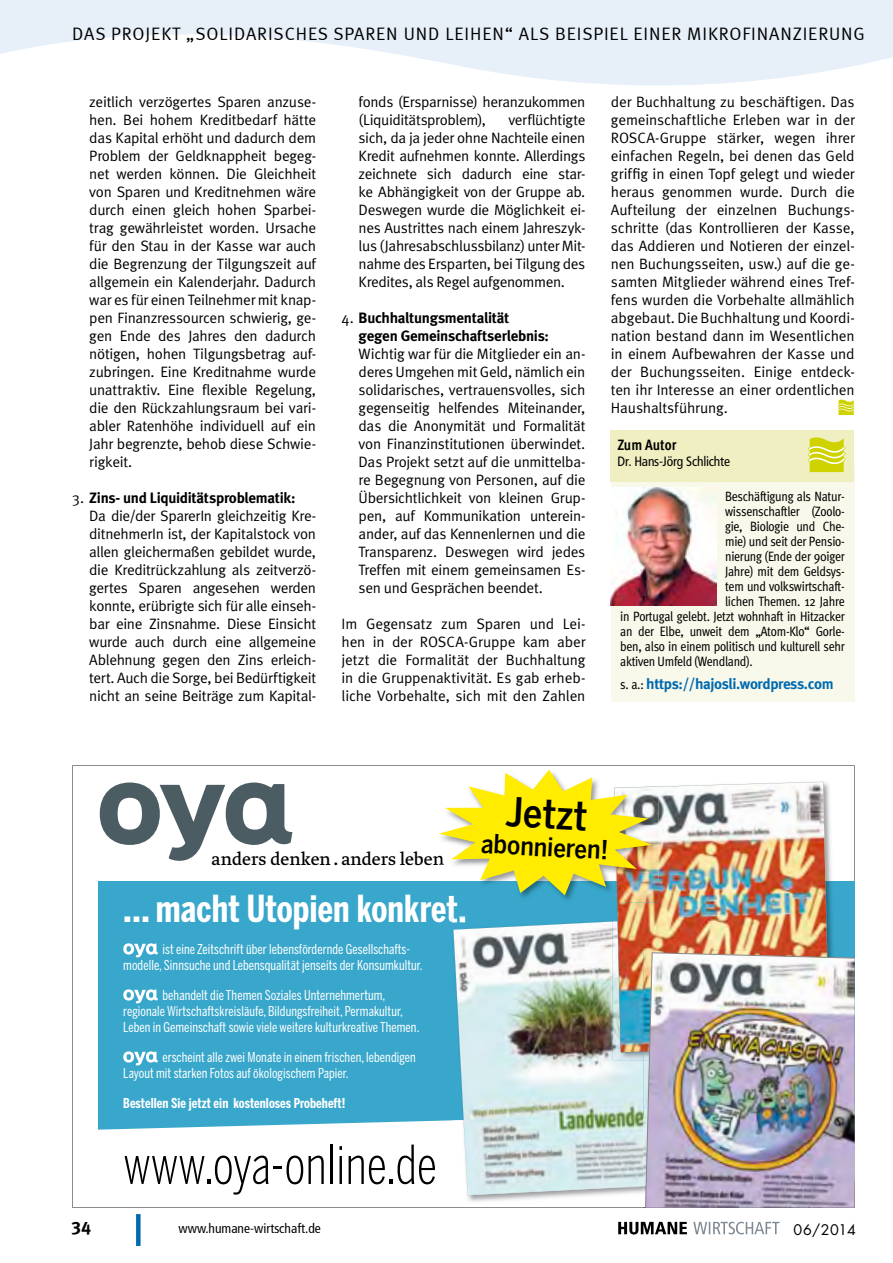
<style>
.page{position:relative;width:893px;height:1263px;background:#fff}
.page>*{position:absolute;margin:0;border:0;box-sizing:border-box;transform-origin:0 0}
.t1{font:300 53.25px "Benton Sans Comp";color:#000}
.t2{font:500 39.9px "Benton Sans Cond";color:#000}
.t3{font:700 36.9px "Benton Sans Comp";letter-spacing:.005em;color:#fff}
.t4{font:500 25.95px "Benton Sans Cond";color:#000}
.t5{font:19.2px "Greta Text Std";color:#000}
.t6{font:18px "Meta Normal LF";letter-spacing:.05em;color:#000}
.t7{font:18px "Meta Bold LF";color:#000}
.Fließtext_Meta_Norma{font:15px/18px "Meta Normal";letter-spacing:-.02em;color:#000;text-align:justify}
.Meta_10-14_standard{font:700 15px "Meta";letter-spacing:-.025em;color:#006ab0}
.t8{font:700 15px "Meta Cond";color:#000}
.t9{font:14.25px "Futura";letter-spacing:.01em;color:#000}
.t10{font:13.5px/16px "Benton Sans Comp";letter-spacing:.005em;color:#fff}
.Meta_10-14_standard-2{font:13.5px "Meta Cond";letter-spacing:-.02em;color:#000}
.t11{font:700 13.5px "Benton Sans Comp";letter-spacing:.005em;color:#fff}
.t12{font:condensed 13.5px "Frutiger 57";color:#000}
.t13{font:condensed 13.5px "Frutiger";letter-spacing:-.015em;color:#000}
.s1{font-family:"Meta";font-weight:700}
.s2{font-family:"Meta Cond";font-weight:400;font-size:13.5px;color:#000}
</style>
<div class="page">
<div style="left:136px;top:1214px;width:5px;height:32px;background:#006ab0"></div>
<svg style="left:618px;top:1222px;width:69px;height:12px"></svg>
<svg style="left:693px;top:1222px;width:86px;height:12px"></svg>
<svg style="left:838px;top:400px;width:17px;height:15px"></svg>
<div style="left:611px;top:465px;width:244px;height:237px;background:#f9f9eb"></div>
<img style="left:611px;top:488px;width:106px;height:118px">
<div style="left:611px;top:431px;width:243px;height:51px;background:#efefc2"></div>
<svg style="left:808px;top:437px;width:38px;height:35px"></svg>
<svg style="left:72px;top:765px;width:783px;height:443px"></svg>
<div style="left:98px;top:881px;width:757px;height:265px;background:#39a7cb"></div>
<svg style="left:123px;top:943px;width:35px;height:15px"></svg>
<svg style="left:123px;top:989px;width:35px;height:15px"></svg>
<svg style="left:123px;top:1051px;width:35px;height:15px"></svg>
<svg style="left:76px;top:1110px;width:376px;height:92px"></svg>
<svg style="left:100px;top:782px;width:192px;height:81px"></svg>
<img style="left:452px;top:1192px;width:191px;height:11px">
<svg style="left:452px;top:917px;width:13px;height:6px"></svg>
<img style="left:453px;top:919px;width:190px;height:276px">
<img style="left:659px;top:780px;width:178px;height:171px">
<img style="left:613px;top:922px;width:30px;height:138px">
<img style="left:614px;top:782px;width:215px;height:270px">
<img style="left:643px;top:1060px;width:2px;height:126px">
<img style="left:643px;top:1052px;width:2px;height:8px">
<img style="left:643px;top:951px;width:186px;height:101px">
<img style="left:645px;top:952px;width:210px;height:256px">
<img style="left:438px;top:768px;width:221px;height:18px">
<img style="left:521px;top:895px;width:51px;height:5px">
<img style="left:448px;top:895px;width:6px;height:7px">
<img style="left:614px;top:786px;width:45px;height:116px">
<svg style="left:438px;top:770px;width:214px;height:125px"></svg>
<svg style="left:0;top:0;width:893px;height:86px;fill:#e7eff9"></svg>
<p class="t6" style="left:72px;top:24px;width:794px">DAS PROJEKT „SOLIDARISCHES SPAREN UND LEIHEN“ ALS BEISPIEL EINER MIKROFINANZIERUNG</p>
<p class="Fließtext_Meta_Norma" style="left:89px;top:93px;width:228px">zeitlich verzögertes Sparen anzuse&shy;hen. Bei hohem Kreditbedarf hätte das Kapital erhöht und dadurch dem Problem der Geldknappheit begeg&shy;net werden können. Die Gleichheit von Sparen und Kreditnehmen wäre durch einen gleich hohen Sparbei&shy;trag gewährleistet worden. Ursache für den Stau in der Kasse war auch die Begrenzung der Tilgungszeit auf allgemein ein Kalenderjahr. Dadurch war es für einen Teilnehmer mit knap&shy;pen Finanzressourcen schwierig, ge&shy;gen Ende des Jahres den dadurch nötigen, hohen Tilgungsbetrag auf&shy;zubringen. Eine Kreditnahme wurde unattraktiv. Eine flexible Regelung, die den Rückzahlungsraum bei vari&shy;abler Ratenhöhe individuell auf ein Jahr begrenzte, behob diese Schwie&shy;rigkeit.</p>
<p class="Fließtext_Meta_Norma" style="left:89px;top:489px;width:228px;text-align:left;text-indent:-17px">3. <span class="s1">Zins- und Liquiditätsproblematik:<br></span>Da die/der SparerIn gleichzeitig Kre&shy;ditnehmerIn ist, der Kapitalstock von allen gleichermaßen gebildet wurde, die Kreditrückzahlung als zeitverzö&shy;gertes Sparen angesehen werden konnte, erübrigte sich für alle einseh&shy;bar eine Zinsnahme. Diese Einsicht wurde auch durch eine allgemeine Ablehnung gegen den Zins erleich&shy;tert. Auch die Sorge, bei Bedürftigkeit nicht an seine Beiträge zum Kapital-</p>
<p class="Fließtext_Meta_Norma" style="left:359px;top:93px;width:228px">fonds (Ersparnisse) heranzukommen (Liquiditätsproblem),</p>
<p class="Fließtext_Meta_Norma" style="left:359px;top:111px;width:228px;text-indent:150px">verflüchtigte sich, da ja jeder ohne Nachteile einen Kredit aufnehmen konnte. Allerdings zeichnete sich dadurch eine star&shy;ke Abhängigkeit von der Gruppe ab.<br>Deswegen wurde die Möglichkeit ei&shy;nes Austrittes nach einem Jahreszyk&shy;lus (Jahresabschlussbilanz) unter Mit&shy;nahme des Ersparten, bei Tilgung des Kredites, als Regel aufgenommen.</p>
<p class="Fließtext_Meta_Norma" style="left:359px;top:309px;width:228px;text-align:left;text-indent:-17px">4. <span class="s1">Buchhaltungsmentalität<br>gegen Gemeinschaftserlebnis:<br></span>Wichtig war für die Mitglieder ein an&shy;deres Umgehen mit Geld, nämlich ein solidarisches, vertrauensvolles, sich gegenseitig helfendes Miteinander, das die Anonymität und Formalität von Finanzinstitutionen überwindet.<br>Das Projekt setzt auf die unmittelba&shy;re Begegnung von Personen, auf die Übersichtlichkeit von kleinen Grup&shy;pen, auf Kommunikation unterein&shy;ander, auf das Kennenlernen und die Transparenz. Deswegen wird jedes Treffen mit einem gemeinsamen Es&shy;sen und Gesprächen beendet.</p>
<p class="Fließtext_Meta_Norma" style="left:342px;top:615px;width:245px">Im Gegensatz zum Sparen und Lei&shy;hen in der ROSCA-Gruppe kam aber jetzt die Formalität der Buchhaltung in die Gruppenaktivität. Es gab erheb&shy;liche Vorbehalte, sich mit den Zahlen</p>
<p class="Fließtext_Meta_Norma" style="left:611px;top:93px;width:245px">der Buchhaltung zu beschäftigen. Das gemeinschaftliche Erleben war in der ROSCA-Gruppe stärker, wegen ihrer einfachen Regeln, bei denen das Geld griffig in einen Topf gelegt und wieder heraus genommen wurde. Durch die Aufteilung der einzelnen Buchungs&shy;schritte (das Kontrollieren der Kasse, das Addieren und Notieren der einzel&shy;nen Buchungsseiten, usw.) auf die ge&shy;samten Mitglieder während eines Tref&shy;fens wurden die Vorbehalte allmählich abgebaut. Die Buchhaltung und Koordi&shy;nation bestand dann im Wesentlichen in einem Aufbewahren der Kasse und der Buchungsseiten. Einige entdeck&shy;ten ihr Interesse an einer ordentlichen Haushaltsführung.</p>
<p class="t8" style="left:617px;top:436px;width:60px">Zum Autor</p>
<p class="t13" style="left:617px;top:453px;width:114px">Dr. Hans-Jörg Schlichte</p>
<p class="Meta_10-14_standard-2" style="left:725px;top:489px;width:121px">Beschäftigung als Natur-</p>
<p class="Meta_10-14_standard-2" style="left:725px;top:504px;width:121px">wissenschaftler (Zoolo-</p>
<p class="Meta_10-14_standard-2" style="left:725px;top:519px;width:121px">gie, Biologie und Che-</p>
<p class="Meta_10-14_standard-2" style="left:725px;top:534px;width:121px">mie) und seit der Pensio-</p>
<p class="Meta_10-14_standard-2" style="left:725px;top:549px;width:121px">nierung (Ende der 90iger</p>
<p class="Meta_10-14_standard-2" style="left:725px;top:564px;width:121px">Jahre) mit dem Geldsys-</p>
<p class="Meta_10-14_standard-2" style="left:725px;top:579px;width:121px">tem und volkswirtschaft-</p>
<p class="Meta_10-14_standard-2" style="left:725px;top:594px;width:121px">lichen Themen. 12 Jahre</p>
<p class="Meta_10-14_standard-2" style="left:620px;top:609px;width:226px">in Portugal gelebt. Jetzt wohnhaft in Hitzacker</p>
<p class="Meta_10-14_standard-2" style="left:620px;top:624px;width:226px">an der Elbe, unweit dem „Atom-Klo“ Gorle-</p>
<p class="Meta_10-14_standard-2" style="left:620px;top:639px;width:226px">ben, also in einem politisch und kulturell sehr</p>
<p class="Meta_10-14_standard-2" style="left:620px;top:654px;width:134px">aktiven Umfeld (Wendland).</p>
<p class="Meta_10-14_standard" style="left:620px;top:675px;width:215px"><span class="s2">s. a.:</span> https://hajosli.wordpress.com</p>
<p class="t5" style="left:212px;top:848px;width:234px">anders denken . anders leben</p>
<p class="t3" style="left:123px;top:888px;width:345px">… macht Utopien konkret.</p>
<p class="t10" style="left:123px;top:941px;width:301px;text-indent:39px">ist eine Zeitschrift über lebens fördernde Gesellschafts&shy;modelle, Sinnsuche und Lebens qualität jenseits der Konsumkultur.</p>
<p class="t10" style="left:123px;top:987px;width:298px;text-indent:39px">behandelt die Themen Soziales Unternehmertum, regionale Wirtschaftskreisläufe, Bildungs freiheit, Perma kultur,<br>Leben in Gemeinschaft sowie viele weitere kulturkreative Themen.</p>
<p class="t10" style="left:123px;top:1049px;width:294px;text-indent:39px">erscheint alle zwei Monate in einem frischen, lebendigen<br>Layout mit starken Fotos auf ökologischem Papier.</p>
<p class="t11" style="left:123px;top:1095px;width:224px">Bestellen Sie jetzt ein kostenloses Probeheft!</p>
<p class="t1" style="left:123px;top:1134px;width:315px">www.oya-online.de</p>
<p class="t2" style="left:507px;top:788px;width:84px;rotate:3deg">Jetzt</p>
<p class="t4" style="left:482px;top:828px;width:129px;rotate:3deg">abonnieren!</p>
<p class="t7" style="left:71px;top:1217px;width:22px">34</p>
<p class="t12" style="left:179px;top:1220px;width:144px">www.humane-wirtschaft.de</p>
<p class="t9" style="left:793px;top:1220px;width:64px">06/2014</p>
</div>
